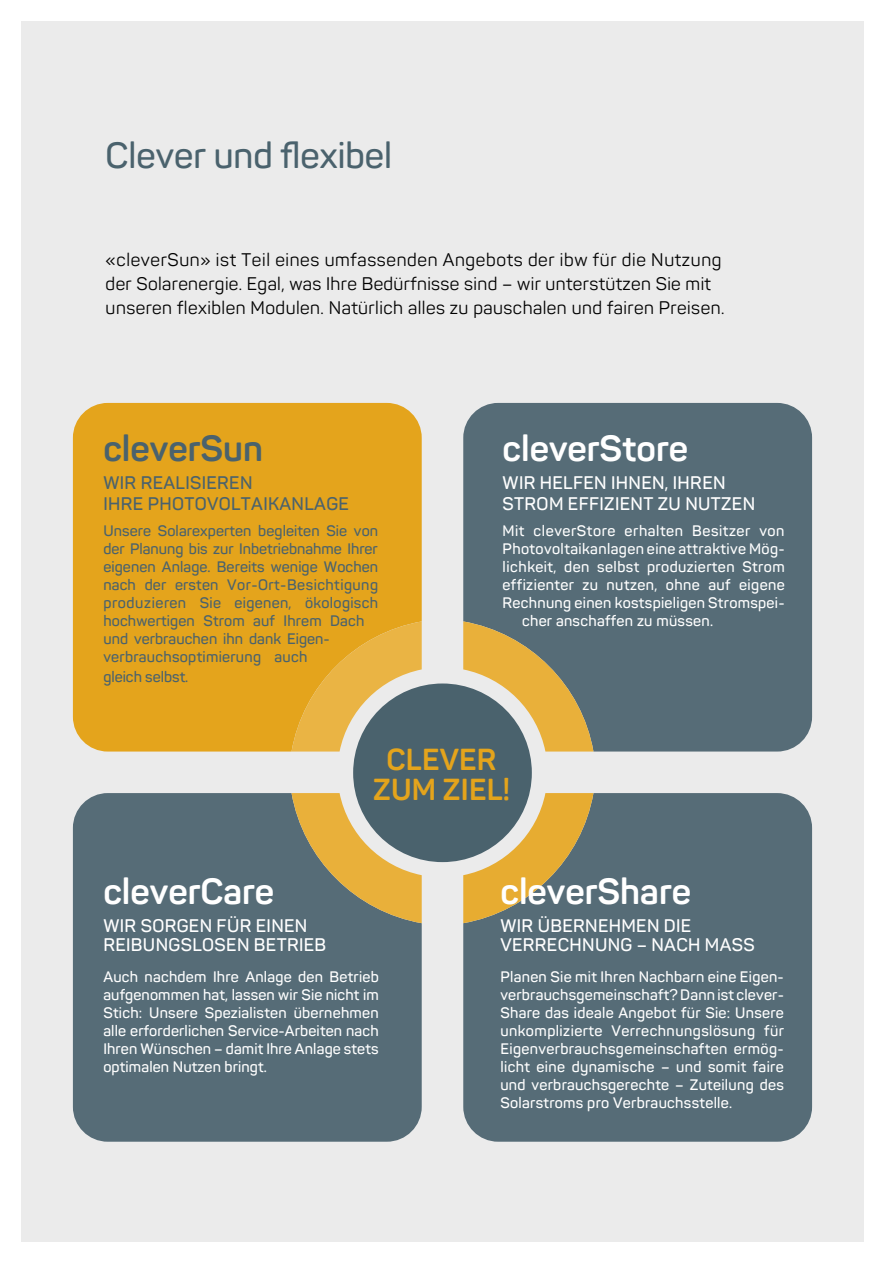
<style>
.page{position:relative;width:885px;height:1263px;background:#fff}
.page>*{position:absolute;margin:0;border:0;box-sizing:border-box;transform-origin:0 0}
.t1{font:700 36px "Panton";color:#fff}
.t2{font:600 36px "Panton";color:#4a626d}
.t3{font:700 36px "Panton";color:#4a626d}
.t4{font:700 30px/30px "Panton";letter-spacing:.01em;color:#e4a41c;text-align:center}
.t5{font:18px/24px "Panton";letter-spacing:.025em;color:#000}
.t6{font:600 18px/19.5px "Panton";letter-spacing:.02em;color:#fff}
.t7{font:600 18px/21px "Panton";letter-spacing:.02em;color:#4a626d}
.t8{font:600 15px/18px "Panton";letter-spacing:.02em;color:#fff;text-align:justify}
.t9{font:600 15px/18px "Panton";letter-spacing:.005em;color:#4a626d}
.t10{font:600 15px "Panton";letter-spacing:.04em;color:#fff}
</style>
<div class="page">
<div style="left:21px;top:21px;width:842px;height:1221px;background:#e7e7e7"></div>
<div style="left:73px;top:793px;width:348px;height:349px;background:#566c77"></div>
<svg style="left:291px;top:793px;width:130px;height:130px;background:#b59f65"></svg>
<div style="left:463px;top:793px;width:349px;height:349px;background:#566c77"></div>
<svg style="left:463px;top:793px;width:130px;height:130px;background:#b59d60"></svg>
<div style="left:463px;top:403px;width:349px;height:348px;background:#566c77"></div>
<div style="left:73px;top:403px;width:348px;height:348px;background:#e4a41c"></div>
<svg style="left:463px;top:621px;width:130px;height:130px;background:#b69f65"></svg>
<svg style="left:291px;top:621px;width:130px;height:130px;background:#e7b54a"></svg>
<div style="left:353px;top:683px;width:178px;height:179px;background:#4a626d;border-radius:50%"></div>
<h1 class="t2" style="left:106px;top:133px;width:288px">Clever und flexibel</h1>
<p class="t5" style="left:106px;top:248px;width:620px">«cleverSun» ist Teil eines umfassenden Angebots der ibw für die Nutzung der Solarenergie. Egal, was Ihre Bedürfnisse sind – wir unterstützen Sie mit unseren flexiblen Modulen. Natürlich alles zu pauschalen und fairen Preisen.</p>
<h1 class="t3" style="left:103px;top:425px;width:161px">cleverSun</h1>
<p class="t7" style="left:103px;top:472px;width:247px">WIR REALISIEREN<br>IHRE PHOTOVOLTAIKANLAGE</p>
<p class="t9" style="left:103px;top:522px;width:276px">Unsere Solarexperten begleiten Sie von der Planung bis zur Inbetriebnahme Ihrer eigenen Anlage. Bereits wenige Wochen nach der ersten Vor-Ort-Besichtigung produzieren Sie eigenen, ökologisch hochwertigen Strom auf Ihrem Dach und verbrauchen ihn dank Eigen&shy;verbrauchsoptimierung auch</p>
<p class="t9" style="left:103px;top:667px;width:86px">gleich selbst.</p>
<h1 class="t1" style="left:502px;top:425px;width:187px">cleverStore</h1>
<p class="t6" style="left:502px;top:472px;width:254px;line-height:21px">WIR HELFEN IHNEN, IHREN<br>STROM EFFIZIENT ZU NUTZEN</p>
<p class="t10" style="left:502px;top:521px;width:283px">Mit cleverStore erhalten Besitzer von</p>
<p class="t8" style="left:502px;top:540px;width:284px">Photovoltaikanlagen eine attraktive Mög-</p>
<p class="t8" style="left:502px;top:558px;width:284px">lichkeit, den selbst produzierten Strom</p>
<p class="t8" style="left:502px;top:576px;width:284px">effizienter zu nutzen, ohne auf eigene</p>
<p class="t8" style="left:502px;top:594px;width:283px">Rechnung einen kostspieligen Stromspei-</p>
<p class="t8" style="left:522px;top:612px;width:193px">cher anschaffen zu müssen.</p>
<h2 class="t4" style="left:373px;top:745px;width:138px">CLEVER<br>ZUM ZIEL!</h2>
<h1 class="t1" style="left:103px;top:869px;width:172px">cleverCare</h1>
<p class="t6" style="left:103px;top:916px;width:224px">WIR SORGEN FÜR EINEN<br>REIBUNGSLOSEN BETRIEB</p>
<p class="t8" style="left:103px;top:968px;width:277px">Auch nachdem Ihre Anlage den Betrieb aufgenommen hat, lassen wir Sie nicht im Stich: Unsere Spezialisten übernehmen alle erforderlichen Service-Arbeiten nach Ihren Wünschen – damit Ihre Anlage stets optimalen Nutzen bringt.</p>
<h1 class="t1" style="left:500px;top:869px;width:192px">cleverShare</h1>
<p class="t6" style="left:500px;top:916px;width:256px">WIR ÜBERNEHMEN DIE<br>VERRECHNUNG – NACH MASS</p>
<p class="t8" style="left:500px;top:968px;width:285px">Planen Sie mit Ihren Nachbarn eine Eigen&shy;verbrauchsgemeinschaft? Dann ist clever-Share das ideale Angebot für Sie: Unsere unkomplizierte Verrechnungslösung für Eigenverbrauchsgemeinschaften ermög&shy;licht eine dynamische – und somit faire und verbrauchsgerechte – Zuteilung des Solarstroms pro Verbrauchsstelle.</p>
</div>
